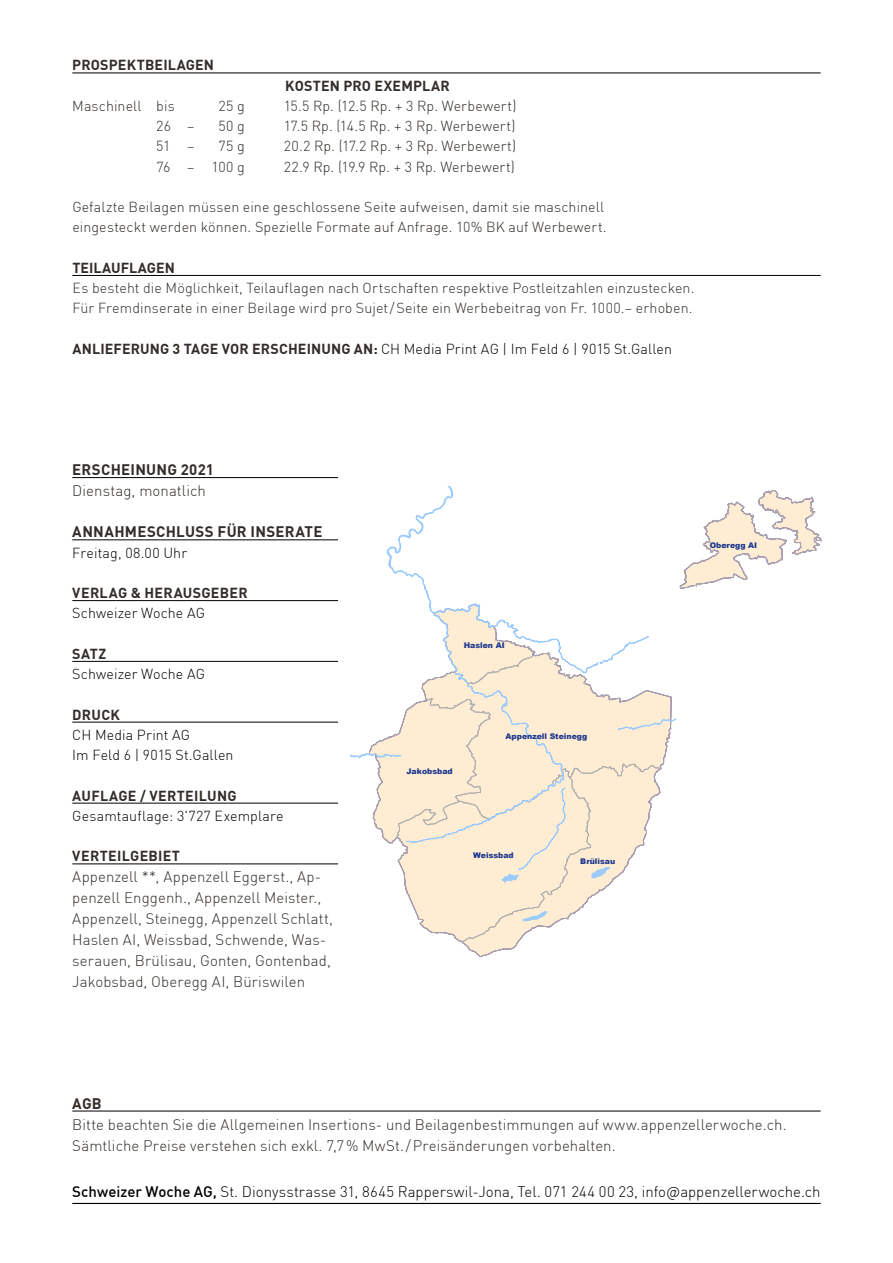
<style>
.page{position:relative;width:893px;height:1263px;background:#fff}
.page>*{position:absolute;margin:0;border:0;box-sizing:border-box;transform-origin:0 0}
.t1{font:300 15px/21px "DIN Pro";letter-spacing:.005em;color:#322d29}
.t2{font:300 15px "DIN Pro";color:#000}
.t3{font:700 15px "DIN Pro";letter-spacing:.02em;color:#322d29}
.t4{font:300 14.25px/20.2px "DIN Pro";letter-spacing:.01em;color:#322d29}
.t5{font:300 14.25px/20.2px "DIN Pro";letter-spacing:.005em;color:#000}
.t6{font:700 14.25px "DIN Pro";letter-spacing:.02em;color:#322d29}
.t7{font:700 14.25px "DIN Pro";color:#322d29}
.t8{font:900 7.8px "Arial";color:#213a8f}
.s1{font-weight:700;color:#322d29}
.s2{font-weight:500}
</style>
<div class="page">
<hr style="left:72px;top:1203px;width:749px;height:1px;background:#000">
<hr style="left:72px;top:477px;width:266px;height:1px;background:#000">
<hr style="left:72px;top:539px;width:266px;height:1px;background:#000">
<hr style="left:72px;top:600px;width:266px;height:1px;background:#000">
<hr style="left:72px;top:661px;width:266px;height:1px;background:#000">
<hr style="left:72px;top:722px;width:266px;height:1px;background:#000">
<hr style="left:72px;top:803px;width:266px;height:1px;background:#000">
<hr style="left:72px;top:863px;width:266px;height:1px;background:#000">
<hr style="left:72px;top:73px;width:749px;height:1px;background:#000">
<hr style="left:72px;top:275px;width:749px;height:1px;background:#000">
<hr style="left:72px;top:1111px;width:749px;height:1px;background:#000">
<svg style="left:351px;top:486px;width:471px;height:472px"></svg>
<p class="t6" style="left:72px;top:56px;width:143px">PROSPEKTBEILAGEN</p>
<p class="t6" style="left:285px;top:76px;width:166px">KOSTEN PRO EXEMPLAR</p>
<p class="t4" style="left:72px;top:95px;width:104px">Maschinell bis</p>
<p class="t4" style="left:219px;top:95px;width:28px">25 g</p>
<p class="t4" style="left:284px;top:95px;width:234px">15.5 Rp. (12.5 Rp. + 3 Rp. Werbewert)</p>
<p class="t4" style="left:156px;top:116px;width:40px">26 –</p>
<p class="t4" style="left:218px;top:116px;width:28px">50 g</p>
<p class="t4" style="left:284px;top:116px;width:233px">17.5 Rp. (14.5 Rp. + 3 Rp. Werbewert)</p>
<p class="t4" style="left:156px;top:136px;width:40px">51 –</p>
<p class="t4" style="left:219px;top:136px;width:28px">75 g</p>
<p class="t4" style="left:284px;top:136px;width:234px">20.2 Rp. (17.2 Rp. + 3 Rp. Werbewert)</p>
<p class="t4" style="left:156px;top:156px;width:90px">76 – 100 g</p>
<p class="t4" style="left:284px;top:156px;width:233px">22.9 Rp. (19.9 Rp. + 3 Rp. Werbewert)</p>
<p class="t4" style="left:72px;top:197px;width:536px">Gefalzte Beilagen müssen eine geschlossene Seite aufweisen, damit sie maschinell eingesteckt werden können. Spezielle Formate auf Anfrage. 10% BK auf Werbewert.</p>
<p class="t7" style="left:72px;top:258px;width:104px">TEILAUFLAGEN</p>
<p class="t4" style="left:72px;top:278px;width:624px">Es besteht die Möglichkeit, Teilauflagen nach Ortschaften respektive Postleitzahlen einzustecken.<br>Für Fremdinserate in einer Beilage wird pro Sujet/Seite ein Werbebeitrag von Fr. 1000.– erhoben.</p>
<p class="t5" style="left:72px;top:338px;width:601px"><span class="s1">ANLIEFERUNG 3 TAGE VOR ERSCHEINUNG AN:</span> CH Media Print AG | Im Feld 6 | 9015 St.Gallen</p>
<p class="t3" style="left:72px;top:460px;width:143px">ERSCHEINUNG 2021</p>
<p class="t1" style="left:72px;top:480px;width:135px">Dienstag, monatlich</p>
<p class="t3" style="left:72px;top:522px;width:252px">ANNAHMESCHLUSS FÜR INSERATE</p>
<p class="t5" style="left:72px;top:542px;width:116px">Freitag, 08.00 Uhr</p>
<p class="t6" style="left:72px;top:583px;width:177px">VERLAG &amp; HERAUSGEBER</p>
<p class="t5" style="left:72px;top:603px;width:134px">Schweizer Woche AG</p>
<p class="t6" style="left:72px;top:644px;width:35px">SATZ</p>
<p class="t5" style="left:72px;top:664px;width:134px">Schweizer Woche AG</p>
<p class="t6" style="left:72px;top:705px;width:49px">DRUCK</p>
<p class="t5" style="left:72px;top:724px;width:163px">CH Media Print AG<br>Im Feld 6 | 9015 St.Gallen</p>
<p class="t6" style="left:72px;top:786px;width:166px">AUFLAGE / VERTEILUNG</p>
<p class="t5" style="left:72px;top:805px;width:213px">Gesamtauflage: 3'727 Exemplare</p>
<p class="t6" style="left:72px;top:847px;width:109px">VERTEILGEBIET</p>
<p class="t1" style="left:72px;top:866px;width:262px">Appenzell **, Appenzell Eggerst., Ap&shy;penzell Enggenh., Appenzell Meister., Appenzell, Steinegg, Appenzell Schlatt, Haslen AI, Weissbad, Schwende, Was&shy;serauen, Brülisau, Gonten, Gontenbad, Jakobsbad, Oberegg AI, Büriswilen</p>
<p class="t8" style="left:464px;top:639px;width:42px">Haslen AI</p>
<p class="t8" style="left:406px;top:765px;width:48px">Jakobsbad</p>
<p class="t8" style="left:506px;top:731px;width:83px">Appenzell Steinegg</p>
<p class="t8" style="left:473px;top:850px;width:42px">Weissbad</p>
<p class="t8" style="left:580px;top:855px;width:36px">Brülisau</p>
<p class="t8" style="left:710px;top:540px;width:49px">Oberegg AI</p>
<p class="t3" style="left:72px;top:1093px;width:31px">AGB</p>
<p class="t1" style="left:72px;top:1113px;width:716px">Bitte beachten Sie die Allgemeinen Insertions- und Beilagenbestimmungen auf www.appenzellerwoche.ch.<br>Sämtliche Preise verstehen sich exkl. 7,7% MwSt./Preisänderungen vorbehalten.</p>
<p class="t2" style="left:72px;top:1182px;width:750px"><span class="s2">Schweizer Woche AG,</span> St. Dionysstrasse 31, 8645 Rapperswil-Jona, Tel. 071 244 00 23, info@appenzellerwoche.ch</p>
</div>
